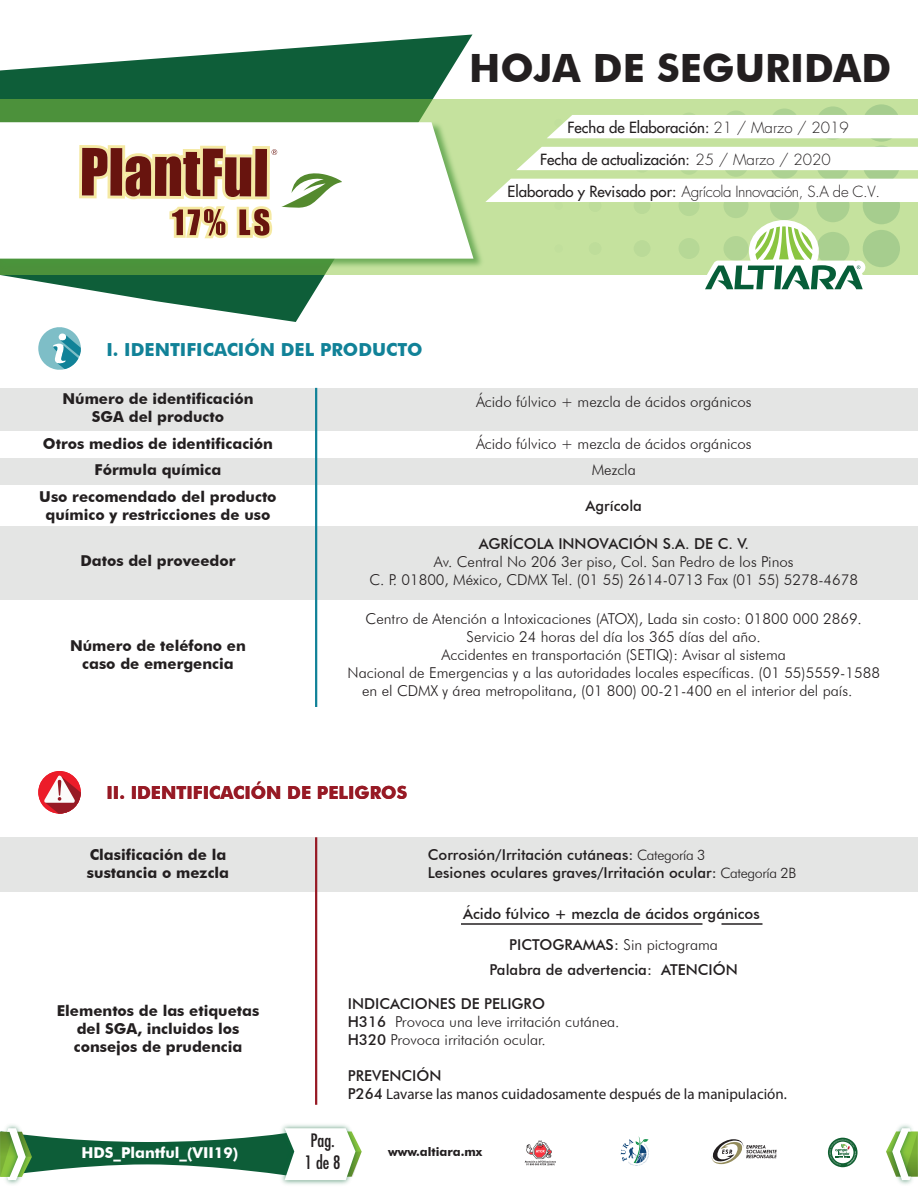
<style>
.page{position:relative;width:918px;height:1188px;background:#fff}
.page>*{position:absolute;margin:0;border:0;box-sizing:border-box;transform-origin:0 0}
.t1{font:700 39px "Futura BT";color:#231f20}
.t2{font:700 18px "Futura BT";color:#118298}
.t3{font:700 18px "Futura BT";color:#971a25}
.t4{font:condensed 18px/21.6px "Futura Std";color:#231f20;text-align:center}
.t5{font:300 15px/18px "Futura BT";color:#231f20;text-align:center}
.t6{font:700 15px/18px "Futura BT";color:#231f20;text-align:center}
.t7{font:500 15px/18px "Futura BT";color:#231f20}
.t8{font:500 15px "Futura Std";color:#231f20}
.t9{font:15px "Myriad Pro";color:#231f20}
.t10{font:300 15px "Futura Std";letter-spacing:-.025em;color:#231f20}
.t11{font:700 15px "Futura BT";color:#fff}
.t12{font:700 12px "Futura BT";color:#231f20}
.s1{font-weight:300}
.s2{font-weight:500}
.s3{font-weight:300;font-size:14.25px}
.s4{font-family:"Futura BT";font-weight:500}
</style>
<div class="page">
<svg style="left:0;top:35px;width:472px;height:287px"></svg>
<img style="left:0;top:73px;width:472px;height:244px">
<div style="left:0;top:527px;width:918px;height:73px;background:#e4e5e4"></div>
<div style="left:0;top:388px;width:918px;height:42px;background:#e4e5e4"></div>
<div style="left:0;top:458px;width:918px;height:26px;background:#e4e5e4"></div>
<div style="left:0;top:837px;width:918px;height:55px;background:#e4e5e4"></div>
<svg style="left:828px;top:1138px;width:10px;height:29px"></svg>
<svg style="left:711px;top:1139px;width:66px;height:26px"></svg>
<svg style="left:620px;top:1136px;width:29px;height:30px"></svg>
<svg style="left:525px;top:1141px;width:31px;height:25px"></svg>
<img style="left:838px;top:1125px;width:74px;height:59px">
<svg style="left:886px;top:1128px;width:32px;height:52px"></svg>
<svg style="left:0;top:1125px;width:362px;height:58px"></svg>
<svg style="left:0;top:99px;width:918px;height:176px;background:#a0c980"></svg>
<svg style="left:554px;top:244px;width:9px;height:9px"></svg>
<div style="left:863px;top:230px;width:37px;height:37px;background:#a6cd8e;border-radius:50%"></div>
<svg style="left:863px;top:104px;width:37px;height:38px"></svg>
<svg style="left:863px;top:146px;width:37px;height:37px"></svg>
<div style="left:863px;top:187px;width:37px;height:37px;background:#a6cd8e;border-radius:50%"></div>
<svg style="left:816px;top:106px;width:34px;height:34px"></svg>
<svg style="left:816px;top:148px;width:34px;height:33px"></svg>
<div style="left:816px;top:189px;width:34px;height:33px;background:#aad090;border-radius:50%"></div>
<div style="left:770px;top:191px;width:29px;height:29px;background:#add292;border-radius:50%"></div>
<svg style="left:770px;top:150px;width:29px;height:29px"></svg>
<svg style="left:770px;top:108px;width:29px;height:30px"></svg>
<svg style="left:723px;top:152px;width:26px;height:25px"></svg>
<div style="left:724px;top:193px;width:25px;height:25px;background:#b2d594;border-radius:50%"></div>
<div style="left:723px;top:111px;width:26px;height:25px;background:#b2d594;border-radius:50%"></div>
<div style="left:679px;top:113px;width:21px;height:21px;background:#b9d99a;border-radius:50%"></div>
<div style="left:679px;top:238px;width:21px;height:21px;background:#b6d896;border-radius:50%"></div>
<div style="left:679px;top:195px;width:21px;height:21px;background:#b6d896;border-radius:50%"></div>
<svg style="left:679px;top:154px;width:21px;height:21px"></svg>
<div style="left:634px;top:197px;width:17px;height:17px;background:#bada98;border-radius:50%"></div>
<svg style="left:634px;top:156px;width:17px;height:17px"></svg>
<div style="left:634px;top:240px;width:17px;height:17px;background:#bada98;border-radius:50%"></div>
<div style="left:589px;top:242px;width:13px;height:13px;background:#bedd9a;border-radius:50%"></div>
<div style="left:589px;top:199px;width:13px;height:13px;background:#bedd9a;border-radius:50%"></div>
<div style="left:589px;top:158px;width:13px;height:13px;background:#cbe4ac;border-radius:50%"></div>
<svg style="left:0;top:122px;width:474px;height:137px"></svg>
<svg style="left:547px;top:115px;width:371px;height:23px"></svg>
<svg style="left:516px;top:147px;width:402px;height:23px"></svg>
<svg style="left:485px;top:179px;width:433px;height:31px"></svg>
<hr style="left:315px;top:388px;width:2px;height:319px;background:#118298">
<hr style="left:315px;top:837px;width:2px;height:268px;background:#971a25">
<svg style="left:700px;top:220px;width:168px;height:70px"></svg>
<svg style="left:38px;top:327px;width:43px;height:43px"></svg>
<div style="left:38px;top:771px;width:43px;height:43px;background:#ec1c29;border-radius:50%"></div>
<svg style="left:44px;top:775px;width:37px;height:39px"></svg>
<hr style="left:461px;top:923px;width:242px;height:2px;background:#231f20">
<hr style="left:722px;top:923px;width:41px;height:2px;background:#231f20">
<svg style="left:79px;top:145px;width:263px;height:93px"></svg>
<h1 class="t1" style="left:469px;top:44px;width:424px">HOJA DE SEGURIDAD</h1>
<p class="t2" style="left:107px;top:339px;width:318px">I. IDENTIFICACIÓN DEL PRODUCTO</p>
<p class="t8" style="left:568px;top:118px;width:283px">Fecha de Elaboración: <span class="s1">21 / Marzo / 2019</span></p>
<p class="t8" style="left:540px;top:150px;width:292px">Fecha de actualización: <span class="s1">25 / Marzo / 2020</span></p>
<p class="t10" style="left:508px;top:182px;width:374px"><span class="s2">Elaborado y Revisado por:</span> Agrícola Innovación, S.A de C.V.</p>
<p class="t6" style="left:62px;top:390px;width:193px">Número de identificación<br>SGA del producto</p>
<p class="t6" style="left:39px;top:430px;width:239px;line-height:26.7px">Otros medios de identificación<br>Fórmula química<br>Uso recomendado del producto</p>
<p class="t6" style="left:46px;top:506px;width:226px">químico y restricciones de uso</p>
<p class="t6" style="left:80px;top:552px;width:157px">Datos del proveedor</p>
<p class="t6" style="left:70px;top:636px;width:177px">Número de teléfono en caso de emergencia</p>
<p class="t5" style="left:476px;top:393px;width:277px">Ácido fúlvico + mezcla de ácidos orgánicos</p>
<p class="t5" style="left:476px;top:434px;width:277px">Ácido fúlvico + mezcla de ácidos orgánicos</p>
<p class="t5" style="left:592px;top:461px;width:46px">Mezcla</p>
<p class="t7" style="left:586px;top:497px;width:58px">Agrícola</p>
<p class="t7" style="left:479px;top:534px;width:272px">AGRÍCOLA INNOVACIÓN S.A. DE C. V.</p>
<p class="t5" style="left:370px;top:552px;width:490px">Av. Central No 206 3er piso, Col. San Pedro de los Pinos<br>C. P. 01800, México, CDMX Tel. (01 55) 2614-0713 Fax (01 55) 5278-4678</p>
<p class="t5" style="left:366px;top:609px;width:498px">Centro de Atención a Intoxicaciones (ATOX), Lada sin costo: 01800 000 2869.</p>
<p class="t5" style="left:467px;top:627px;width:296px">Servicio 24 horas del día los 365 días del año.</p>
<p class="t5" style="left:442px;top:645px;width:346px">Accidentes en transportación (SETIQ): Avisar al sistema</p>
<p class="t5" style="left:348px;top:663px;width:534px">Nacional de Emergencias y a las autoridades locales específicas. (01 55)5559-1588</p>
<p class="t5" style="left:362px;top:681px;width:492px">en el CDMX y área metropolitana, (01 800) 00-21-400 en el interior del país.</p>
<p class="t3" style="left:107px;top:782px;width:302px">II. IDENTIFICACIÓN DE PELIGROS</p>
<p class="t6" style="left:87px;top:846px;width:144px;text-align:left">Clasificación de la sustancia o mezcla</p>
<p class="t7" style="left:428px;top:846px;width:370px">Corrosión/Irritación cutáneas: <span class="s3">Categoría 3<br></span>Lesiones oculares graves/Irritación ocular: <span class="s3">Categoría 2B</span></p>
<p class="t6" style="left:57px;top:1001px;width:204px">Elementos de las etiquetas del SGA, incluidos los consejos de prudencia</p>
<p class="t11" style="left:81px;top:1143px;width:158px">HDS_Plantful_(VII19)</p>
<p class="t7" style="left:463px;top:899px;width:298px;line-height:30.5px;text-align:center">Ácido fúlvico + mezcla de ácidos orgánicos<br>PICTOGRAMAS: <span class="s1">Sin pictograma</span></p>
<p class="t7" style="left:490px;top:960px;width:250px">Palabra de advertencia: ATENCIÓN</p>
<p class="t5" style="left:348px;top:995px;width:273px;text-align:left"><span class="s2">INDICACIONES DE PELIGRO<br>H316</span> Provoca una leve irritación cutánea.<br><span class="s2">H320</span> Provoca irritación ocular.</p>
<p class="t7" style="left:348px;top:1067px;width:95px">PREVENCIÓN</p>
<p class="t9" style="left:348px;top:1085px;width:441px"><span class="s4">P264</span> Lavarse las manos cuidadosamente después de la manipulación.</p>
<p class="t4" style="left:305px;top:1130px;width:37px">Pag.<br>1 de 8</p>
<p class="t12" style="left:388px;top:1144px;width:96px">www.altiara.mx</p>
</div>
